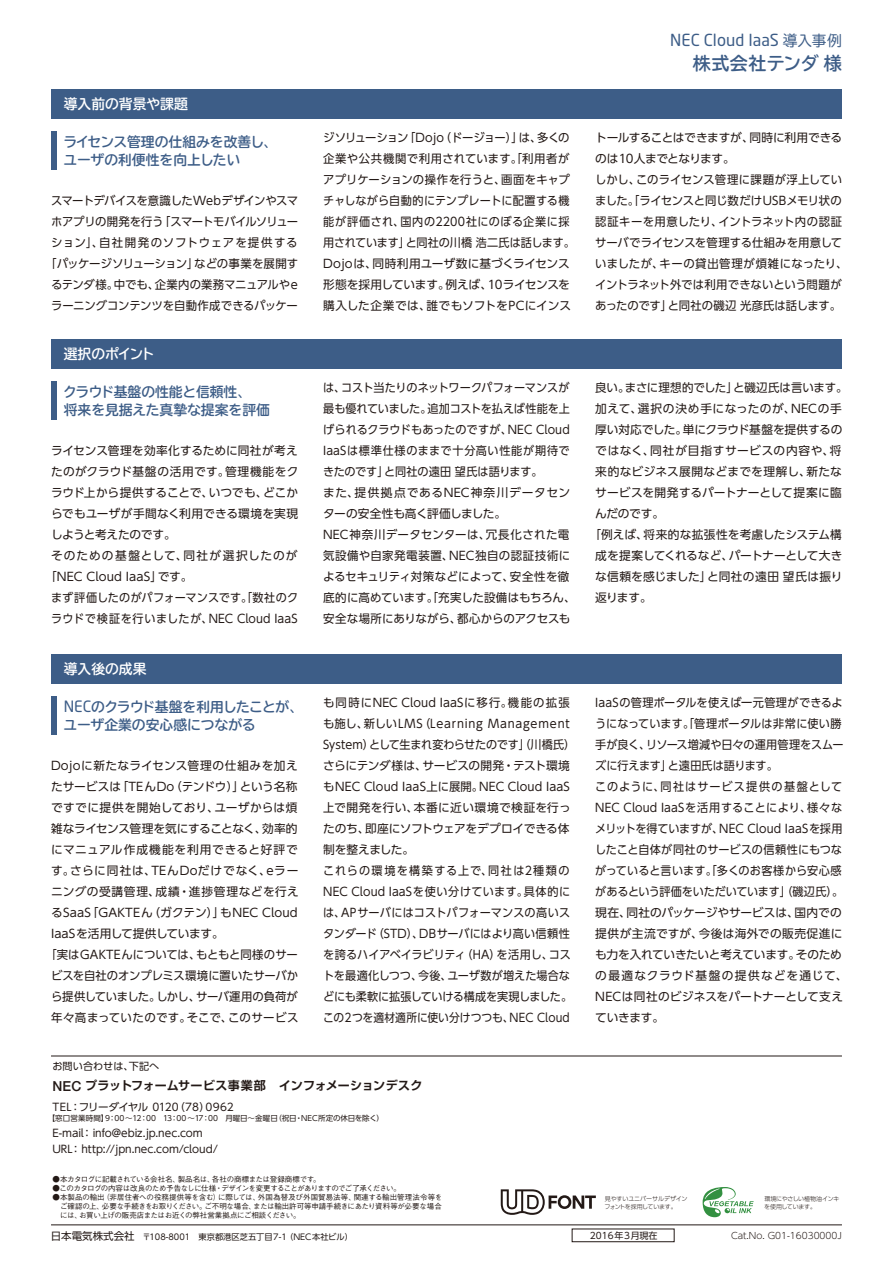
<style>
.page{position:relative;width:893px;height:1263px;background:#fff}
.page>*{position:absolute;margin:0;border:0;box-sizing:border-box;transform-origin:0 0}
.t1{font:700 18px "TBUDR Go Std";letter-spacing:.02em;color:#3d5d87}
.t2{font:16.5px "Neo Sans Pro";letter-spacing:.005em;color:#3d5d87}
.t3{font:700 13.8px/18px "TBUDR Go Std";color:#3d5d87}
.t4{font:700 13.8px "TBUDR Go Std";color:#fff}
.t5{font:700 13.8px "TBUDR Go Std";letter-spacing:-.04em;color:#fff}
.t6{font:700 12px "Shin Go Pro De";letter-spacing:.015em;color:#231916}
.t7{font:11.7px/21px "UD Shin Go Pro";letter-spacing:.01em;color:#231916}
.t8{font:11.7px/21px "UD Shin Go Pro";letter-spacing:.01em;color:#231916;scale:.95 1}
.t9{font:11.7px/21px "UD Shin Go Pro";letter-spacing:-.01em;color:#231916;text-align:center}
.t10{font:11.7px "UD Shin Go Pro";letter-spacing:.03em;color:#231916}
.t11{font:11.7px "UD Shin Go Pro";letter-spacing:-.015em;color:#231916}
.t12{font:11.7px "UD Shin Go Pro";letter-spacing:.065em;color:#231916}
.t13{font:11.7px "UD Shin Go Pro";letter-spacing:-.03em;color:#231916}
.t14{font:11.7px "UD Shin Go Pro";letter-spacing:.045em;color:#231916}
.t15{font:11.7px "UD Shin Go Pro";letter-spacing:-.02em;color:#231916}
.t16{font:11.7px "UD Shin Go Pro";letter-spacing:-.035em;color:#231916}
.t17{font:11.7px "UD Shin Go Pro";letter-spacing:.06em;color:#231916}
.t18{font:11.7px "UD Shin Go Pro";letter-spacing:.035em;color:#231916}
.t19{font:11.7px "UD Shin Go Pro";letter-spacing:.05em;color:#231916}
.t20{font:11.7px "UD Shin Go Pro";letter-spacing:.095em;color:#231916}
.t21{font:10.5px/15.8px "UD Shin Go Pro";letter-spacing:-.005em;color:#231916}
.t22{font:10.2px "UD Shin Go Pro";letter-spacing:.005em;color:#231916}
.t23{font:300 9px "UD Shin Go Pro";color:#231916}
.t24{font:9px "UD Shin Go Pro";color:#231916}
.t25{font:8.25px "UD Shin Go Pro";color:#231916}
.t26{font:500 7.5px/9px "Gothic BBB Pro";letter-spacing:-.06em;color:#231916;text-align:justify}
.t27{font:7.5px "UD Shin Go Pro";color:#231916}
.t28{font:300 6px/7.5px "UD Shin Go Pro";letter-spacing:-.03em;color:#231916}
.s1{font-weight:400}
.s2{font-family:"Neo Sans Pro";font-weight:400;font-size:15.45px}
.s3{font-family:"TBUDR Go Std";font-size:14.7px}
.s4{font-family:"Helvetica Neue LT Std";font-weight:500;font-size:13.8px}
.s5{font-family:"Shin Go Pro";font-size:10.5px}
</style>
<div class="page">
<div style="left:51px;top:89px;width:791px;height:30px;background:#3d5d87"></div>
<div style="left:51px;top:339px;width:791px;height:30px;background:#3d5d87"></div>
<div style="left:51px;top:654px;width:791px;height:30px;background:#3d5d87"></div>
<div style="left:51px;top:131px;width:5px;height:39px;background:#3d5d87"></div>
<div style="left:51px;top:381px;width:5px;height:38px;background:#3d5d87"></div>
<div style="left:51px;top:696px;width:5px;height:38px;background:#3d5d87"></div>
<hr style="left:51px;top:1224px;width:791px;height:1px;background:#231916">
<div style="left:572px;top:1229px;width:102px;height:13px;border:1px solid #231916"></div>
<svg style="left:703px;top:1187px;width:51px;height:30px"></svg>
<svg style="left:501px;top:1189px;width:95px;height:26px"></svg>
<hr style="left:51px;top:1056px;width:791px;height:1px;background:#231916">
<p class="t4" style="left:64px;top:93px;width:126px">導入前の背景や課題</p>
<p class="t3" style="left:63px;top:133px;width:215px">ライセンス管理の仕組みを改善し<span class="s1">、</span>ユーザの利便性を向上したい</p>
<p class="t9" style="left:45px;top:189px;width:255px">スマートデバイスを意識したWebデザインやスマホアプリの開発を行う「スマートモバイルソリューション」、自社開発のソフトウェアを提供する「パッケージソリューション」などの事業を展開するテンダ様。中でも、企業内の業務マニュアルやeラーニングコンテンツを自動作成できるパッケー</p>
<p class="t5" style="left:64px;top:343px;width:93px">選択のポイント</p>
<p class="t3" style="left:63px;top:383px;width:208px">クラウド基盤の性能と信頼性<span class="s1">、<br></span>将来を見据えた真摯な提案を評価</p>
<p class="t7" style="left:51px;top:439px;width:248px">ライセンス管理を効率化するために同社が考え</p>
<p class="t10" style="left:51px;top:462px;width:249px">たのがクラウド基盤の活用です。管理機能をク</p>
<p class="t9" style="left:51px;top:481px;width:249px">ラウド上から提供することで、いつでも、どこか</p>
<p class="t7" style="left:51px;top:502px;width:249px">らでもユーザが手間なく利用できる環境を実現</p>
<p class="t13" style="left:51px;top:525px;width:126px">しようと考えたのです。</p>
<p class="t20" style="left:51px;top:546px;width:248px">そのための基盤として、同社が選択したのが</p>
<p class="t7" style="left:45px;top:565px;width:149px">「NEC Cloud IaaS」です。</p>
<p class="t8" style="left:51px;top:586px;width:262px">まず評価したのがパフォーマンスです。「数社のク</p>
<p class="t8" style="left:51px;top:607px;width:261px">ラウドで検証を行いましたが、NEC Cloud IaaS</p>
<p class="t4" style="left:64px;top:658px;width:84px">導入後の成果</p>
<p class="t3" style="left:64px;top:698px;width:241px"><span class="s2">NEC</span>のクラウド基盤を利用したことが<span class="s1">、</span>ユーザ企業の安心感につながる</p>
<p class="t10" style="left:51px;top:756px;width:248px">Dojoに新たなライセンス管理の仕組みを加え</p>
<p class="t9" style="left:51px;top:775px;width:248px">たサービスは「TEんDo（テンドウ）」という名称</p>
<p class="t18" style="left:51px;top:798px;width:248px">ですでに提供を開始しており、ユーザからは煩</p>
<p class="t16" style="left:51px;top:819px;width:248px">雑なライセンス管理を気にすることなく、効率的</p>
<p class="t12" style="left:51px;top:840px;width:248px">にマニュアル作成機能を利用できると好評で</p>
<p class="t12" style="left:51px;top:861px;width:249px">す。さらに同社は、TEんDoだけでなく、eラー</p>
<p class="t19" style="left:51px;top:882px;width:249px">ニングの受講管理、成績・進捗管理などを行え</p>
<p class="t7" style="left:51px;top:901px;width:248px">るSaaS「GAKTEん（ガクテン）」もNEC Cloud</p>
<p class="t7" style="left:51px;top:922px;width:174px">IaaSを活用して提供しています。</p>
<p class="t7" style="left:45px;top:943px;width:254px">「実はGAKTEんについては、もともと同様のサー</p>
<p class="t11" style="left:51px;top:966px;width:249px">ビスを自社のオンプレミス環境に置いたサーバか</p>
<p class="t13" style="left:51px;top:987px;width:248px">ら提供していました。しかし、サーバ運用の負荷が</p>
<p class="t10" style="left:51px;top:1008px;width:249px">年々高まっていたのです。そこで、このサービス</p>
<h2 class="t2" style="left:670px;top:30px;width:173px">NEC Cloud IaaS <span class="s3">導入事例</span></h2>
<h1 class="t1" style="left:693px;top:48px;width:150px">株式会社テンダ様</h1>
<p class="t7" style="left:323px;top:126px;width:253px">ジソリューション「Dojo（ドージョー）」は、多くの企業や公共機関で利用されています。「利用者がアプリケーションの操作を行うと、画面をキャプチャしながら自動的にテンプレートに配置する機能が評価され、国内の2200社にのぼる企業に採用されています」と同社の川橋 浩二氏は話します。<br>Dojoは、同時利用ユーザ数に基づくライセンス形態を採用しています。例えば、10ライセンスを購入した企業では、誰でもソフトをPCにインス</p>
<p class="t9" style="left:595px;top:126px;width:254px;text-align:left">トールすることはできますが、同時に利用できるのは10人までとなります。<br>しかし、このライセンス管理に課題が浮上していました。「ライセンスと同じ数だけUSBメモリ状の認証キーを用意したり、イントラネット内の認証サーバでライセンスを管理する仕組みを用意していましたが、キーの貸出管理が煩雑になったり、イントラネット外では利用できないという問題があったのです」と同社の磯辺 光彦氏は話します。</p>
<p class="t8" style="left:323px;top:376px;width:267px">は、コスト当たりのネットワークパフォーマンスが最も優れていました。追加コストを払えば性能を上げられるクラウドもあったのですが、NEC Cloud<br>IaaSは標準仕様のままで十分高い性能が期待できたのです」と同社の遠田 望氏は語ります。<br>また、提供拠点であるNEC神奈川データセンターの安全性も高く評価しました。<br>NEC神奈川データセンターは、冗長化された電気設備や自家発電装置、NEC独自の認証技術によるセキュリティ対策などによって、安全性を徹底的に高めています。「充実した設備はもちろん、安全な場所にありながら、都心からのアクセスも</p>
<p class="t7" style="left:595px;top:376px;width:254px">良い。まさに理想的でした」と磯辺氏は言います。</p>
<p class="t14" style="left:595px;top:399px;width:248px">加えて、選択の決め手になったのが、NECの手</p>
<p class="t11" style="left:595px;top:420px;width:249px">厚い対応でした。単にクラウド基盤を提供するの</p>
<p class="t17" style="left:595px;top:441px;width:248px">ではなく、同社が目指すサービスの内容や、将</p>
<p class="t7" style="left:595px;top:460px;width:248px">来的なビジネス展開などまでを理解し、新たな</p>
<p class="t7" style="left:595px;top:481px;width:248px">サービスを開発するパートナーとして提案に臨</p>
<p class="t7" style="left:595px;top:502px;width:70px">んだのです。</p>
<p class="t7" style="left:589px;top:523px;width:254px">「例えば、将来的な拡張性を考慮したシステム構</p>
<p class="t15" style="left:595px;top:546px;width:249px">成を提案してくれるなど、パートナーとして大き</p>
<p class="t7" style="left:595px;top:565px;width:249px">な信頼を感じました」と同社の遠田 望氏は振り</p>
<p class="t7" style="left:595px;top:586px;width:58px">返ります。</p>
<p class="t7" style="left:323px;top:691px;width:254px">も同時にNEC Cloud IaaSに移行。機能の拡張も施し、新しいLMS（Learning Management<br>System）として生まれ変わらせたのです」（川橋氏）さらにテンダ様は、サービスの開発・テスト環境もNEC Cloud IaaS上に展開。NEC Cloud IaaS上で開発を行い、本番に近い環境で検証を行ったのち、即座にソフトウェアをデプロイできる体制を整えました。<br>これらの環境を構築する上で、同社は2種類の<br>NEC Cloud IaaSを使い分けています。具体的には、APサーバにはコストパフォーマンスの高いスタンダード（STD）、DBサーバにはより高い信頼性を誇るハイアベイラビリティ（HA）を活用し、コストを最適化しつつ、今後、ユーザ数が増えた場合などにも柔軟に拡張していける構成を実現しました。この2つを適材適所に使い分けつつも、NEC Cloud</p>
<p class="t8" style="left:595px;top:691px;width:267px">IaaSの管理ポータルを使えば一元管理ができるようになっています。「管理ポータルは非常に使い勝手が良く、リソース増減や日々の運用管理をスムーズに行えます」と遠田氏は語ります。<br>このように、同社はサービス提供の基盤として<br>NEC Cloud IaaSを活用することにより、様々なメリットを得ていますが、NEC Cloud IaaSを採用したこと自体が同社のサービスの信頼性にもつながっていると言います。「多くのお客様から安心感があるという評価をいただいています」（磯辺氏）。現在、同社のパッケージやサービスは、国内での提供が主流ですが、今後は海外での販売促進にも力を入れていきたいと考えています。そのための最適なクラウド基盤の提供などを通じて、<br>NECは同社のビジネスをパートナーとして支えていきます。</p>
<p class="t22" style="left:53px;top:1057px;width:108px">お問い合わせは、下記へ</p>
<p class="t6" style="left:53px;top:1076px;width:371px"><span class="s4">NEC</span> プラットフォームサービス事業部　インフォメーションデスク</p>
<p class="t21" style="left:53px;top:1098px;width:183px">TEL：フリーダイヤル 0120（78）0962</p>
<p class="t27" style="left:48px;top:1112px;width:338px">【窓口営業時間】9：00～12：00　13：00～17：00　月曜日～金曜日（祝日・NEC所定の休日を除く）</p>
<p class="t21" style="left:52px;top:1124px;width:167px">E-mail： info@ebiz.jp.nec.com<br>URL： http://jpn.nec.com/cloud/</p>
<p class="t26" style="left:53px;top:1174px;width:270px">●本カタログに記載されている会社名、製品名は、各社の商標または登録商標です。</p>
<p class="t26" style="left:53px;top:1183px;width:350px">●このカタログの内容は改良のため予告なしに仕様・デザインを変更することがありますのでご了承ください。</p>
<p class="t26" style="left:53px;top:1192px;width:391px">●本製品の輸出（非居住者への役務提供等を含む）に際しては、外国為替及び外国貿易法等、関連する輸出管理法令等を　ご確認の上、必要な手続きをお取りください。ご不明な場合、または輸出許可等申請手続きにあたり資料等が必要な場合　には、お買い上げの販売店またはお近くの弊社営業拠点にご相談ください。</p>
<p class="t25" style="left:51px;top:1230px;width:304px"><span class="s5">日本電気株式会社</span> 〒108-8001　東京都港区芝五丁目7-1（NEC本社ビル）</p>
<p class="t28" style="left:605px;top:1195px;width:84px">見やすいユニバーサルデザインフォントを採用しています。</p>
<p class="t24" style="left:590px;top:1228px;width:69px">2016年3月現在</p>
<p class="t23" style="left:731px;top:1228px;width:112px">Cat.No. G01-16030000J</p>
<p class="t28" style="left:764px;top:1195px;width:77px">環境にやさしい植物油インキを使用しています。</p>
</div>
